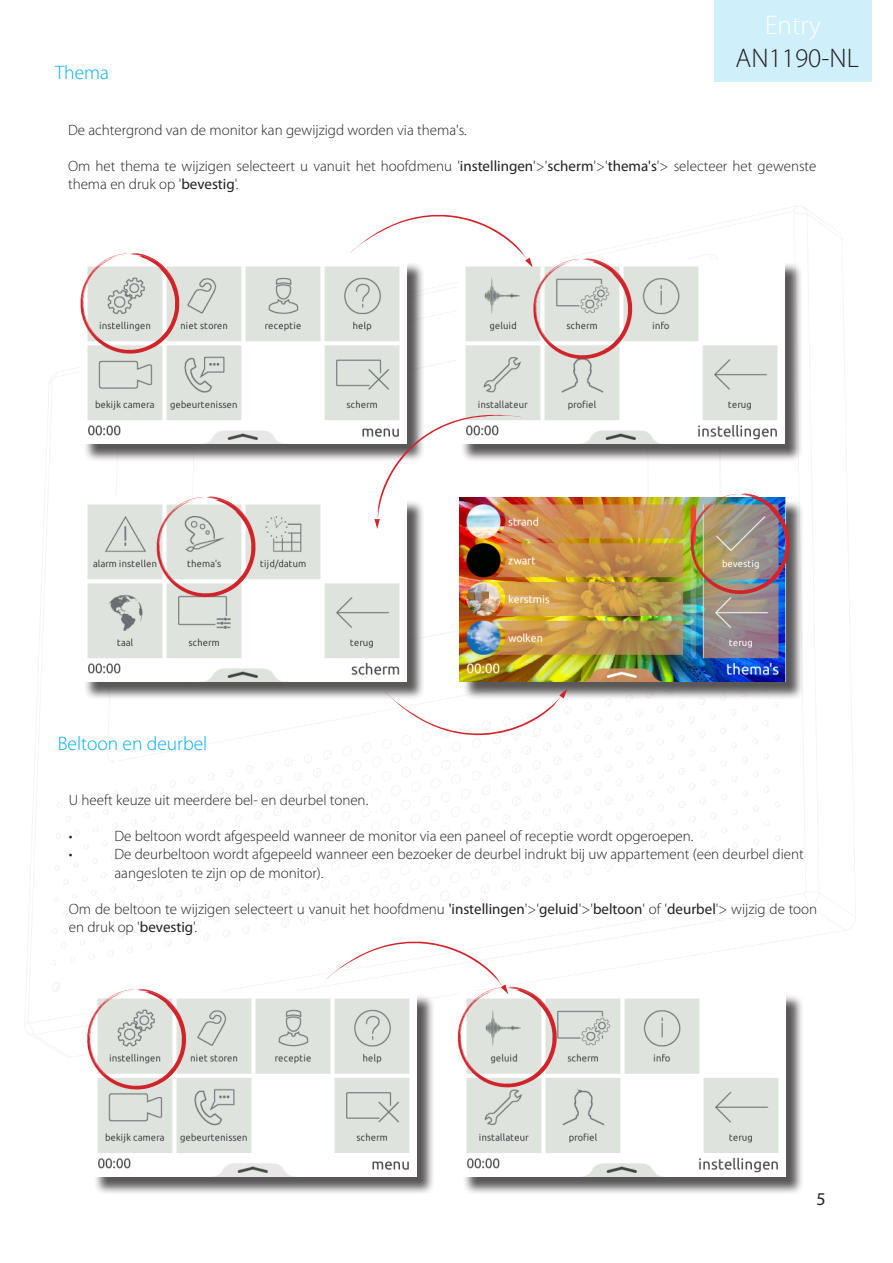
<style>
.page{position:relative;width:893px;height:1263px;background:#fff}
.page>*{position:absolute;margin:0;border:0;box-sizing:border-box;transform-origin:0 0}
.t1{font:300 27px "Myriad Pro";color:#231f20}
.t2{font:300 27px "Myriad Pro";color:#fff}
.Section_title{font:300 19.5px "Myriad Pro";color:#00aeef}
.t3{font:18px "Myriad Pro";color:#231f20}
.Text_-_9pt_Bold_Tile{font:300 15px/18px "Myriad Pro";color:#231f20}
.s1{font-weight:400}
</style>
<div class="page">
<div style="left:714px;top:0;width:158px;height:81px;background:#cfeffb"></div>
<div style="left:460px;top:261px;width:343px;height:202px;background:#231f20;opacity:.75"></div>
<img style="left:460px;top:261px;width:324px;height:183px">
<div style="left:83px;top:261px;width:342px;height:202px;background:#231f20;opacity:.75"></div>
<img style="left:83px;top:261px;width:323px;height:183px">
<div style="left:83px;top:499px;width:342px;height:202px;background:#231f20;opacity:.75"></div>
<img style="left:83px;top:499px;width:323px;height:183px">
<div style="left:462px;top:499px;width:343px;height:202px;background:#231f20;opacity:.75"></div>
<img style="left:460px;top:497px;width:326px;height:185px">
<img style="left:690px;top:493px;width:100px;height:102px">
<div style="left:93px;top:994px;width:342px;height:201px;background:#231f20;opacity:.75"></div>
<img style="left:93px;top:994px;width:324px;height:182px">
<div style="left:462px;top:994px;width:343px;height:201px;background:#231f20;opacity:.75"></div>
<img style="left:462px;top:994px;width:324px;height:182px">
<svg style="left:80px;top:253px;width:99px;height:102px"></svg>
<svg style="left:87px;top:989px;width:99px;height:101px"></svg>
<svg style="left:348px;top:215px;width:284px;height:145px"></svg>
<svg style="left:324px;top:941px;width:233px;height:147px"></svg>
<svg style="left:156px;top:496px;width:100px;height:102px"></svg>
<svg style="left:374px;top:414px;width:151px;height:115px"></svg>
<svg style="left:383px;top:680px;width:344px;height:203px"></svg>
<p class="Section_title" style="left:55px;top:61px;width:55px">Thema</p>
<h1 class="t2" style="left:765px;top:8px;width:58px">Entry</h1>
<h1 class="t1" style="left:736px;top:41px;width:125px">AN1190-NL</h1>
<p class="Text_-_9pt_Bold_Tile" style="left:68px;top:121px;width:400px">De achtergrond van de monitor kan gewijzigd worden via thema's.</p>
<p class="Text_-_9pt_Bold_Tile" style="left:68px;top:157px;width:750px">Om het thema te wijzigen selecteert u vanuit het hoofdmenu '<span class="s1">instellingen</span>'&gt;'<span class="s1">scherm</span>'&gt;'<span class="s1">thema's</span>'&gt; selecteer het gewenste thema en druk op '<span class="s1">bevestig</span>'.</p>
<p class="Section_title" style="left:58px;top:731px;width:151px">Beltoon en deurbel</p>
<p class="Text_-_9pt_Bold_Tile" style="left:69px;top:791px;width:301px">U heeft keuze uit meerdere bel- en deurbel tonen.</p>
<p class="Text_-_9pt_Bold_Tile" style="left:69px;top:827px;width:5px">•</p>
<p class="Text_-_9pt_Bold_Tile" style="left:114px;top:827px;width:581px">De beltoon wordt afgespeeld wanneer de monitor via een paneel of receptie wordt opgeroepen.</p>
<p class="Text_-_9pt_Bold_Tile" style="left:69px;top:845px;width:5px">•</p>
<p class="Text_-_9pt_Bold_Tile" style="left:114px;top:845px;width:691px">De deurbeltoon wordt afgepeeld wanneer een bezoeker de deurbel indrukt bij uw appartement (een deurbel dient aangesloten te zijn op de monitor).</p>
<p class="Text_-_9pt_Bold_Tile" style="left:69px;top:899px;width:750px">Om de beltoon te wijzigen selecteert u vanuit het hoofdmenu <span class="s1">'instellingen</span>'&gt;'<span class="s1">geluid</span>'&gt;'<span class="s1">beltoon</span>' of '<span class="s1">deurbel</span>'&gt; wijzig de toon en druk op '<span class="s1">bevestig</span>'.</p>
<p class="t3" style="left:816px;top:1187px;width:11px">5</p>
</div>
